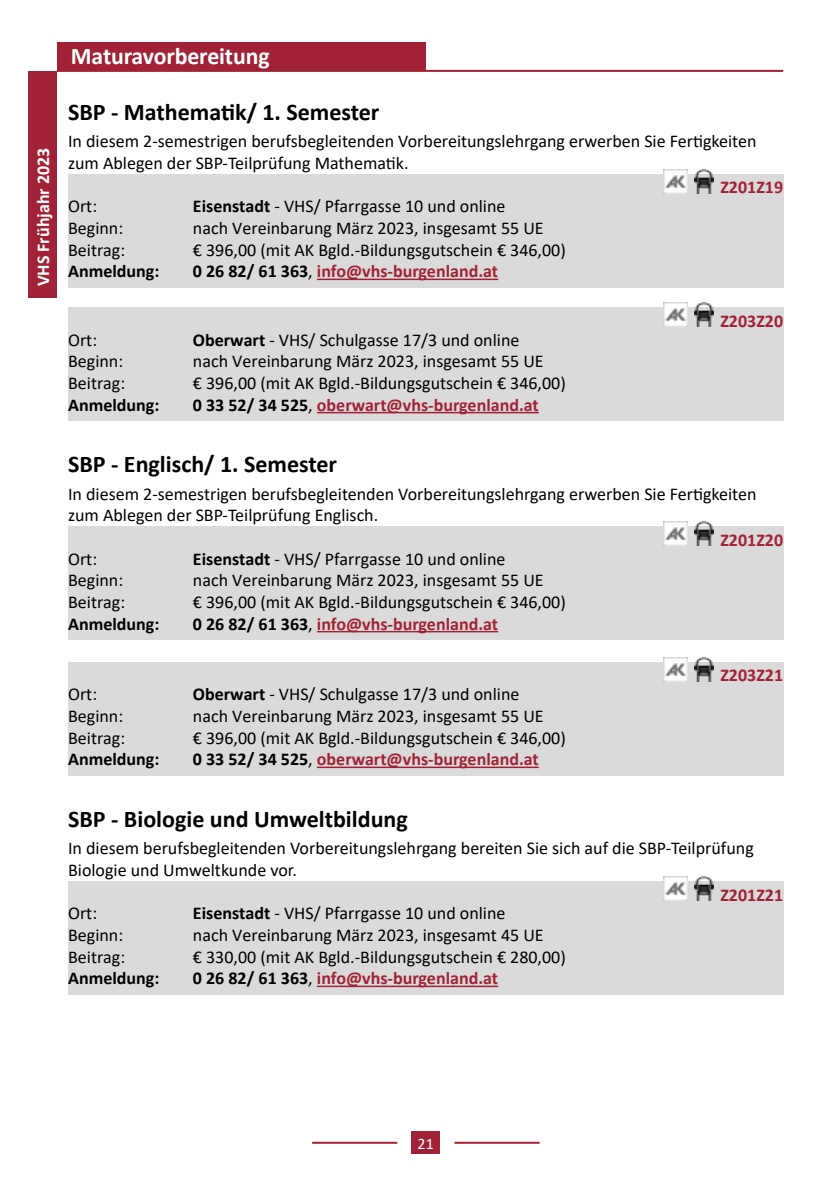
<style>
.page{position:relative;width:840px;height:1191px;background:#fff}
.page>*{position:absolute;margin:0;border:0;box-sizing:border-box;transform-origin:0 0}
.t1{font:700 24px "Calibri";color:#000}
.t2{font:700 24px "Calibri";letter-spacing:-.005em;color:#fff}
.t3{font:18px/21.6px "Calibri";color:#000}
.t4{font:700 18px "Calibri";color:#a12236}
.t5{font:700 18px "Calibri";color:#000}
.t6{font:700 18px "Calibri";color:#fff}
.t7{font:16px "Calibri";color:#fff}
.s1{font-weight:700}
.s2{color:#000}
.s3{font-weight:400;color:#000}
</style>
<div class="page">
<div style="left:57px;top:43px;width:368px;height:28px;background:#a12236"></div>
<hr style="left:57px;top:70px;width:725px;height:2px;background:#a12236">
<div style="left:28px;top:71px;width:29px;height:227px;background:#a12236"></div>
<hr style="left:312px;top:1141px;width:85px;height:2px;background:#a12236">
<hr style="left:454px;top:1141px;width:85px;height:2px;background:#a12236">
<div style="left:411px;top:1131px;width:28px;height:23px;background:#a12236"></div>
<div style="left:68px;top:174px;width:714px;height:30px;background:#dadada"></div>
<div style="left:68px;top:193px;width:714px;height:29px;background:#dadada"></div>
<div style="left:68px;top:215px;width:714px;height:29px;background:#dadada"></div>
<div style="left:68px;top:236px;width:714px;height:30px;background:#dadada"></div>
<div style="left:68px;top:258px;width:714px;height:29px;background:#dadada"></div>
<hr style="left:317px;top:279px;width:181px;height:1px;background:#a12236">
<div style="left:68px;top:307px;width:714px;height:30px;background:#dadada"></div>
<div style="left:68px;top:326px;width:714px;height:30px;background:#dadada"></div>
<div style="left:68px;top:348px;width:714px;height:29px;background:#dadada"></div>
<div style="left:68px;top:370px;width:714px;height:29px;background:#dadada"></div>
<div style="left:68px;top:391px;width:714px;height:30px;background:#dadada"></div>
<hr style="left:317px;top:412px;width:221px;height:1px;background:#a12236">
<div style="left:68px;top:526px;width:714px;height:30px;background:#dadada"></div>
<div style="left:68px;top:545px;width:714px;height:30px;background:#dadada"></div>
<div style="left:68px;top:567px;width:714px;height:29px;background:#dadada"></div>
<div style="left:68px;top:589px;width:714px;height:29px;background:#dadada"></div>
<div style="left:68px;top:610px;width:714px;height:30px;background:#dadada"></div>
<hr style="left:317px;top:631px;width:181px;height:1px;background:#a12236">
<div style="left:68px;top:662px;width:714px;height:29px;background:#dadada"></div>
<div style="left:68px;top:681px;width:714px;height:29px;background:#dadada"></div>
<div style="left:68px;top:703px;width:714px;height:29px;background:#dadada"></div>
<div style="left:68px;top:724px;width:714px;height:30px;background:#dadada"></div>
<div style="left:68px;top:746px;width:714px;height:29px;background:#dadada"></div>
<hr style="left:317px;top:766px;width:221px;height:2px;background:#a12236">
<div style="left:68px;top:881px;width:714px;height:29px;background:#dadada"></div>
<div style="left:68px;top:900px;width:714px;height:29px;background:#dadada"></div>
<div style="left:68px;top:921px;width:714px;height:30px;background:#dadada"></div>
<div style="left:68px;top:943px;width:714px;height:30px;background:#dadada"></div>
<div style="left:68px;top:965px;width:714px;height:29px;background:#dadada"></div>
<hr style="left:317px;top:985px;width:181px;height:2px;background:#a12236">
<img style="left:663px;top:169px;width:24px;height:24px">
<img style="left:694px;top:169px;width:19px;height:24px">
<img style="left:663px;top:303px;width:24px;height:24px">
<img style="left:694px;top:302px;width:19px;height:25px">
<img style="left:663px;top:522px;width:24px;height:24px">
<img style="left:694px;top:521px;width:19px;height:25px">
<img style="left:663px;top:657px;width:24px;height:24px">
<img style="left:694px;top:657px;width:19px;height:24px">
<img style="left:663px;top:876px;width:24px;height:24px">
<img style="left:694px;top:876px;width:19px;height:24px">
<p class="t6" style="left:31px;top:286px;width:140px;rotate:-90deg">VHS Frühjahr 2023</p>
<h1 class="t2" style="left:71px;top:39px;width:200px">Maturavorbereitung</h1>
<h1 class="t1" style="left:68px;top:95px;width:313px">SBP - Mathematik/ 1. Semester</h1>
<p class="t3" style="left:68px;top:130px;width:689px">In diesem 2-semestrigen berufsbegleitenden Vorbereitungslehrgang erwerben Sie Fertigkeiten zum Ablegen der SBP-Teilprüfung Mathematik.</p>
<p class="t4" style="left:720px;top:175px;width:64px">Z201Z19</p>
<p class="t3" style="left:68px;top:195px;width:31px">Ort:</p>
<p class="t3" style="left:193px;top:195px;width:314px"><span class="s1">Eisenstadt</span> - VHS/ Pfarrgasse 10 und online</p>
<p class="t3" style="left:68px;top:217px;width:57px">Beginn:</p>
<p class="t3" style="left:193px;top:217px;width:352px">nach Vereinbarung März 2023, insgesamt 55 UE</p>
<p class="t3" style="left:68px;top:238px;width:59px">Beitrag:</p>
<p class="t3" style="left:193px;top:238px;width:374px">€ 396,00 (mit AK Bgld.-Bildungsgutschein € 346,00)</p>
<p class="t5" style="left:68px;top:259px;width:93px">Anmeldung:</p>
<p class="t4" style="left:193px;top:259px;width:306px"><span class="s2">0 26 82/ 61 363</span><span class="s3">,</span> info@vhs-burgenland.at</p>
<p class="t4" style="left:720px;top:308px;width:64px">Z203Z20</p>
<p class="t3" style="left:68px;top:328px;width:31px">Ort:</p>
<p class="t3" style="left:193px;top:328px;width:328px"><span class="s1">Oberwart</span> - VHS/ Schulgasse 17/3 und online</p>
<p class="t3" style="left:68px;top:350px;width:57px">Beginn:</p>
<p class="t3" style="left:193px;top:350px;width:352px">nach Vereinbarung März 2023, insgesamt 55 UE</p>
<p class="t3" style="left:68px;top:372px;width:59px">Beitrag:</p>
<p class="t3" style="left:193px;top:372px;width:374px">€ 396,00 (mit AK Bgld.-Bildungsgutschein € 346,00)</p>
<p class="t5" style="left:68px;top:392px;width:93px">Anmeldung:</p>
<p class="t4" style="left:193px;top:392px;width:347px"><span class="s2">0 33 52/ 34 525</span><span class="s3">,</span> oberwart@vhs-burgenland.at</p>
<h1 class="t1" style="left:68px;top:447px;width:270px">SBP - Englisch/ 1. Semester</h1>
<p class="t3" style="left:68px;top:482px;width:689px">In diesem 2-semestrigen berufsbegleitenden Vorbereitungslehrgang erwerben Sie Fertigkeiten zum Ablegen der SBP-Teilprüfung Englisch.</p>
<p class="t4" style="left:720px;top:527px;width:64px">Z201Z20</p>
<p class="t3" style="left:68px;top:547px;width:31px">Ort:</p>
<p class="t3" style="left:193px;top:547px;width:314px"><span class="s1">Eisenstadt</span> - VHS/ Pfarrgasse 10 und online</p>
<p class="t3" style="left:68px;top:569px;width:57px">Beginn:</p>
<p class="t3" style="left:193px;top:569px;width:352px">nach Vereinbarung März 2023, insgesamt 55 UE</p>
<p class="t3" style="left:68px;top:591px;width:59px">Beitrag:</p>
<p class="t3" style="left:193px;top:591px;width:374px">€ 396,00 (mit AK Bgld.-Bildungsgutschein € 346,00)</p>
<p class="t5" style="left:68px;top:611px;width:93px">Anmeldung:</p>
<p class="t4" style="left:193px;top:611px;width:306px"><span class="s2">0 26 82/ 61 363</span><span class="s3">,</span> info@vhs-burgenland.at</p>
<p class="t4" style="left:720px;top:663px;width:64px">Z203Z21</p>
<p class="t3" style="left:68px;top:683px;width:31px">Ort:</p>
<p class="t3" style="left:193px;top:683px;width:328px"><span class="s1">Oberwart</span> - VHS/ Schulgasse 17/3 und online</p>
<p class="t3" style="left:68px;top:704px;width:57px">Beginn:</p>
<p class="t3" style="left:193px;top:704px;width:352px">nach Vereinbarung März 2023, insgesamt 55 UE</p>
<p class="t3" style="left:68px;top:726px;width:59px">Beitrag:</p>
<p class="t3" style="left:193px;top:726px;width:374px">€ 396,00 (mit AK Bgld.-Bildungsgutschein € 346,00)</p>
<p class="t5" style="left:68px;top:746px;width:93px">Anmeldung:</p>
<p class="t4" style="left:193px;top:746px;width:347px"><span class="s2">0 33 52/ 34 525</span><span class="s3">,</span> oberwart@vhs-burgenland.at</p>
<h1 class="t1" style="left:68px;top:802px;width:341px">SBP - Biologie und Umweltbildung</h1>
<p class="t3" style="left:68px;top:837px;width:686px">In diesem berufsbegleitenden Vorbereitungslehrgang bereiten Sie sich auf die SBP-Teilprüfung<br>Biologie und Umweltkunde vor.</p>
<p class="t4" style="left:720px;top:881px;width:64px">Z201Z21</p>
<p class="t3" style="left:68px;top:902px;width:31px">Ort:</p>
<p class="t3" style="left:193px;top:902px;width:314px"><span class="s1">Eisenstadt</span> - VHS/ Pfarrgasse 10 und online</p>
<p class="t3" style="left:68px;top:923px;width:57px">Beginn:</p>
<p class="t3" style="left:193px;top:923px;width:352px">nach Vereinbarung März 2023, insgesamt 45 UE</p>
<p class="t3" style="left:68px;top:945px;width:59px">Beitrag:</p>
<p class="t3" style="left:193px;top:945px;width:374px">€ 330,00 (mit AK Bgld.-Bildungsgutschein € 280,00)</p>
<p class="t5" style="left:68px;top:965px;width:93px">Anmeldung:</p>
<p class="t4" style="left:193px;top:965px;width:306px"><span class="s2">0 26 82/ 61 363</span><span class="s3">,</span> info@vhs-burgenland.at</p>
<p class="t7" style="left:417px;top:1132px;width:18px">21</p>
</div>
